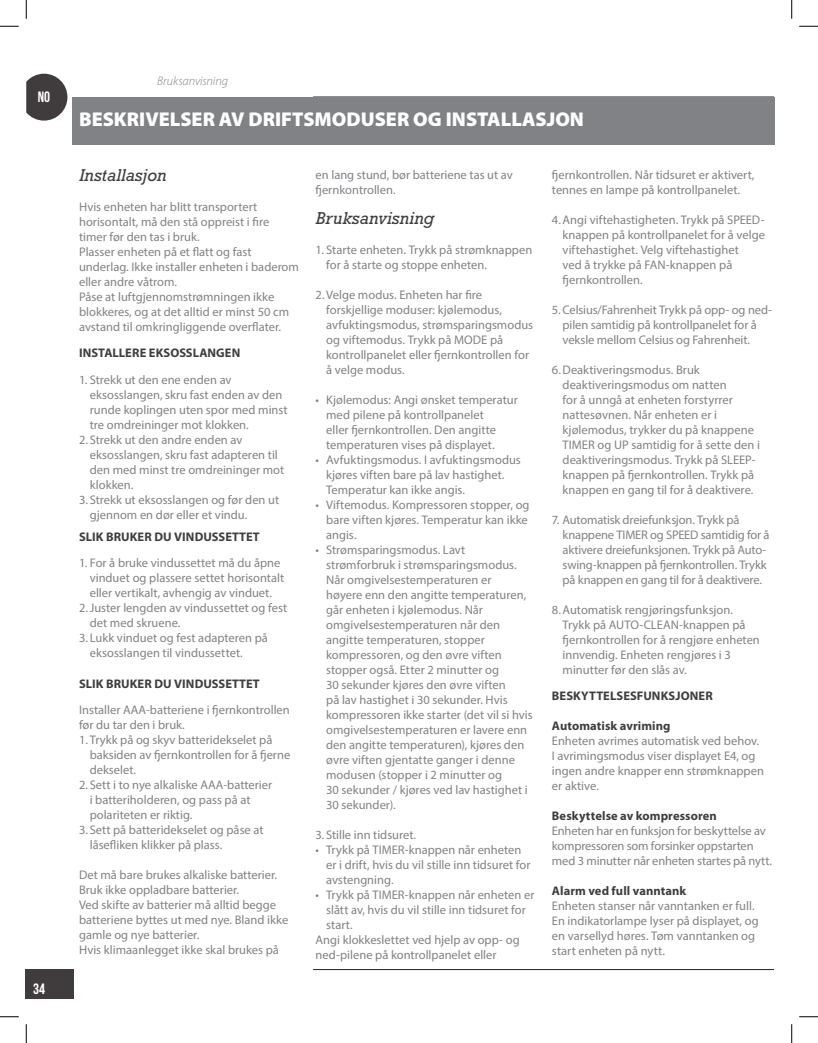
<style>
.page{position:relative;width:818px;height:1043px;background:#fff}
.page>*{position:absolute;margin:0;border:0;box-sizing:border-box;transform-origin:0 0}
.t1{font:900 20px "Myriad Pro";color:#fff}
.Body_Text{font:italic 17.5px "Rockwell Std";color:#3e3e3f}
.t2{font:15px "Bebas Neue";color:#fff}
.Body_Text-2{font:12.5px/15px "Myriad Pro";color:#808285}
.Allmänt_styckeformat{font:12.5px/15px "Myriad Pro";color:#808285}
.Body_Text-3{font:700 12.5px "Myriad Pro";letter-spacing:.005em;color:#3e3e3f}
.t3{font:italic 300 12.5px "Myriad Pro";letter-spacing:-.01em;color:#808285}
</style>
<div class="page">
<div style="left:26px;top:969px;width:48px;height:29px;background:#403b3c"></div>
<svg style="left:26px;top:74px;width:41px;height:47px;background:#605c5d"></svg>
<hr style="left:313px;top:969px;width:461px;height:1px;background:#231f20">
<div style="left:72px;top:97px;width:702px;height:47px;background:#808285"></div>
<svg style="left:0;top:25px;width:19px;height:2px"></svg>
<svg style="left:799px;top:25px;width:19px;height:2px"></svg>
<svg style="left:0;top:1016px;width:19px;height:1px"></svg>
<svg style="left:799px;top:1016px;width:19px;height:1px"></svg>
<svg style="left:25px;top:0;width:2px;height:19px"></svg>
<svg style="left:25px;top:1024px;width:2px;height:18px"></svg>
<svg style="left:791px;top:0;width:1px;height:19px"></svg>
<svg style="left:791px;top:1024px;width:1px;height:18px"></svg>
<p class="t2" style="left:38px;top:89px;width:14px">NO</p>
<p class="t2" style="left:33px;top:980px;width:13px">34</p>
<p class="t3" style="left:157px;top:74px;width:72px">Bruksanvisning</p>
<p class="t1" style="left:79px;top:108px;width:506px">BESKRIVELSER AV DRIFTSMODUSER OG INSTALLASJON</p>
<p class="Body_Text" style="left:79px;top:165px;width:89px">Installasjon</p>
<p class="Allmänt_styckeformat" style="left:79px;top:199px;width:192px">Hvis enheten har blitt transportert horisontalt, må den stå oppreist i fire timer før den tas i bruk.</p>
<p class="Allmänt_styckeformat" style="left:79px;top:244px;width:221px">Plasser enheten på et flatt og fast underlag. Ikke installer enheten i baderom eller andre våtrom.</p>
<p class="Allmänt_styckeformat" style="left:79px;top:289px;width:211px">Påse at luftgjennomstrømningen ikke blokkeres, og at det alltid er minst 50 cm avstand til omkringliggende overflater.</p>
<p class="Body_Text-3" style="left:79px;top:346px;width:163px">INSTALLERE EKSOSSLANGEN</p>
<p class="Body_Text-2" style="left:90px;top:372px;width:199px;text-indent:-11px">1. Strekk ut den ene enden av eksosslangen, skru fast enden av den runde koplingen uten spor med minst tre omdreininger mot klokken.</p>
<p class="Body_Text-2" style="left:90px;top:432px;width:196px;text-indent:-11px">2. Strekk ut den andre enden av eksosslangen, skru fast adapteren til den med minst tre omdreininger mot klokken.</p>
<p class="Body_Text-2" style="left:90px;top:492px;width:191px;text-indent:-11px">3. Strekk ut eksosslangen og før den ut gjennom en dør eller et vindu.</p>
<p class="Body_Text-3" style="left:79px;top:530px;width:182px">SLIK BRUKER DU VINDUSSETTET</p>
<p class="Body_Text-2" style="left:90px;top:555px;width:196px;text-indent:-11px">1. For å bruke vindussettet må du åpne vinduet og plassere settet horisontalt eller vertikalt, avhengig av vinduet.</p>
<p class="Body_Text-2" style="left:90px;top:600px;width:199px;text-indent:-11px">2.Juster lengden av vindussettet og fest det med skruene.</p>
<p class="Body_Text-2" style="left:90px;top:630px;width:180px;text-indent:-11px">3. Lukk vinduet og fest adapteren på eksosslangen til vindussettet.</p>
<p class="Body_Text-3" style="left:79px;top:676px;width:182px">SLIK BRUKER DU VINDUSSETTET</p>
<p class="Body_Text-2" style="left:79px;top:702px;width:212px">Installer AAA-batteriene i fjernkontrollen før du tar den i bruk.</p>
<p class="Body_Text-2" style="left:90px;top:732px;width:202px;text-indent:-11px">1. Trykk på og skyv batteridekselet på baksiden av fjernkontrollen for å fjerne dekselet.</p>
<p class="Body_Text-2" style="left:90px;top:777px;width:184px;text-indent:-11px">2. Sett i to nye alkaliske AAA-batterier i batteriholderen, og pass på at polariteten er riktig.</p>
<p class="Body_Text-2" style="left:90px;top:822px;width:175px;text-indent:-11px">3. Sett på batteridekselet og påse at låsefliken klikker på plass.</p>
<p class="Body_Text-2" style="left:79px;top:867px;width:199px">Det må bare brukes alkaliske batterier.<br>Bruk ikke oppladbare batterier.</p>
<p class="Body_Text-2" style="left:79px;top:897px;width:211px">Ved skifte av batterier må alltid begge batteriene byttes ut med nye. Bland ikke gamle og nye batterier.</p>
<p class="Body_Text-2" style="left:79px;top:942px;width:201px">Hvis klimaanlegget ikke skal brukes på</p>
<p class="Body_Text-2" style="left:315px;top:167px;width:199px">en lang stund, bør batteriene tas ut av fjernkontrollen.</p>
<p class="Body_Text" style="left:315px;top:207px;width:120px">Bruksanvisning</p>
<p class="Body_Text-2" style="left:326px;top:242px;width:207px;text-indent:-11px">1. Starte enheten. Trykk på strømknappen for å starte og stoppe enheten.</p>
<p class="Body_Text-2" style="left:326px;top:287px;width:208px;text-indent:-11px">2.Velge modus. Enheten har fire forskjellige moduser: kjølemodus, avfuktingsmodus, strømsparingsmodus og viftemodus. Trykk på MODE på kontrollpanelet eller fjernkontrollen for å velge modus.</p>
<p class="Body_Text-2" style="left:326px;top:392px;width:193px;text-indent:-11px">• Kjølemodus: Angi ønsket temperatur med pilene på kontrollpanelet<br>eller fjernkontrollen. Den angitte temperaturen vises på displayet.</p>
<p class="Body_Text-2" style="left:326px;top:452px;width:196px;text-indent:-11px">• Avfuktingsmodus. I avfuktingsmodus kjøres viften bare på lav hastighet.<br>Temperatur kan ikke angis.</p>
<p class="Body_Text-2" style="left:326px;top:497px;width:205px;text-indent:-11px">• Viftemodus. Kompressoren stopper, og bare viften kjøres. Temperatur kan ikke angis.</p>
<p class="Body_Text-2" style="left:326px;top:542px;width:208px;text-indent:-11px">• Strømsparingsmodus. Lavt strømforbruk i strømsparingsmodus.<br>Når omgivelsestemperaturen er<br>høyere enn den angitte temperaturen, går enheten i kjølemodus. Når omgivelsestemperaturen når den angitte temperaturen, stopper kompressoren, og den øvre viften stopper også. Etter 2 minutter og<br>30 sekunder kjøres den øvre viften<br>på lav hastighet i 30 sekunder. Hvis kompressoren ikke starter (det vil si hvis omgivelsestemperaturen er lavere enn den angitte temperaturen), kjøres den øvre viften gjentatte ganger i denne modusen (stopper i 2 minutter og<br>30 sekunder / kjøres ved lav hastighet i 30 sekunder).</p>
<p class="Body_Text-2" style="left:315px;top:827px;width:102px">3. Stille inn tidsuret.</p>
<p class="Body_Text-2" style="left:326px;top:842px;width:206px;text-indent:-11px">• Trykk på TIMER-knappen når enheten er i drift, hvis du vil stille inn tidsuret for avstengning.</p>
<p class="Body_Text-2" style="left:326px;top:887px;width:210px;text-indent:-11px">• Trykk på TIMER-knappen når enheten er slått av, hvis du vil stille inn tidsuret for start.</p>
<p class="Body_Text-2" style="left:315px;top:932px;width:206px">Angi klokkeslettet ved hjelp av opp- og ned-pilene på kontrollpanelet eller</p>
<p class="Body_Text-2" style="left:552px;top:167px;width:204px">fjernkontrollen. Når tidsuret er aktivert, tennes en lampe på kontrollpanelet.</p>
<p class="Body_Text-2" style="left:562px;top:212px;width:204px;text-indent:-11px">4.Angi viftehastigheten. Trykk på SPEED&shy;knappen på kontrollpanelet for å velge viftehastighet. Velg viftehastighet<br>ved å trykke på FAN-knappen på fjernkontrollen.</p>
<p class="Body_Text-2" style="left:562px;top:302px;width:211px;text-indent:-11px">5. Celsius/Fahrenheit Trykk på opp- og ned&shy;pilen samtidig på kontrollpanelet for å veksle mellom Celsius og Fahrenheit.</p>
<p class="Body_Text-2" style="left:562px;top:362px;width:199px;text-indent:-11px">6.Deaktiveringsmodus. Bruk deaktiveringsmodus om natten<br>for å unngå at enheten forstyrrer nattesøvnen. Når enheten er i kjølemodus, trykker du på knappene TIMER og UP samtidig for å sette den i deaktiveringsmodus. Trykk på SLEEP&shy;knappen på fjernkontrollen. Trykk på knappen en gang til for å deaktivere.</p>
<p class="Body_Text-2" style="left:562px;top:512px;width:208px;text-indent:-11px">7. Automatisk dreiefunksjon. Trykk på knappene TIMER og SPEED samtidig for å aktivere dreiefunksjonen. Trykk på Auto&shy;swing-knappen på fjernkontrollen. Trykk på knappen en gang til for å deaktivere.</p>
<p class="Body_Text-2" style="left:562px;top:602px;width:199px;text-indent:-11px">8.Automatisk rengjøringsfunksjon.<br>Trykk på AUTO-CLEAN-knappen på fjernkontrollen for å rengjøre enheten innvendig. Enheten rengjøres i 3 minutter før den slås av.</p>
<p class="Body_Text-3" style="left:552px;top:688px;width:162px">BESKYTTELSESFUNKSJONER</p>
<p class="Body_Text-3" style="left:552px;top:718px;width:120px">Automatisk avriming</p>
<p class="Body_Text-2" style="left:552px;top:733px;width:213px">Enheten avrimes automatisk ved behov.<br>I avrimingsmodus viser displayet E4, og ingen andre knapper enn strømknappen er aktive.</p>
<p class="Body_Text-3" style="left:552px;top:808px;width:166px">Beskyttelse av kompressoren</p>
<p class="Body_Text-2" style="left:552px;top:823px;width:222px">Enheten har en funksjon for beskyttelse av kompressoren som forsinker oppstarten med 3 minutter når enheten startes på nytt.</p>
<p class="Body_Text-3" style="left:552px;top:883px;width:136px">Alarm ved full vanntank</p>
<p class="Body_Text-2" style="left:552px;top:898px;width:208px">Enheten stanser når vanntanken er full.<br>En indikatorlampe lyser på displayet, og en varsellyd høres. Tøm vanntanken og start enheten på nytt.</p>
</div>
